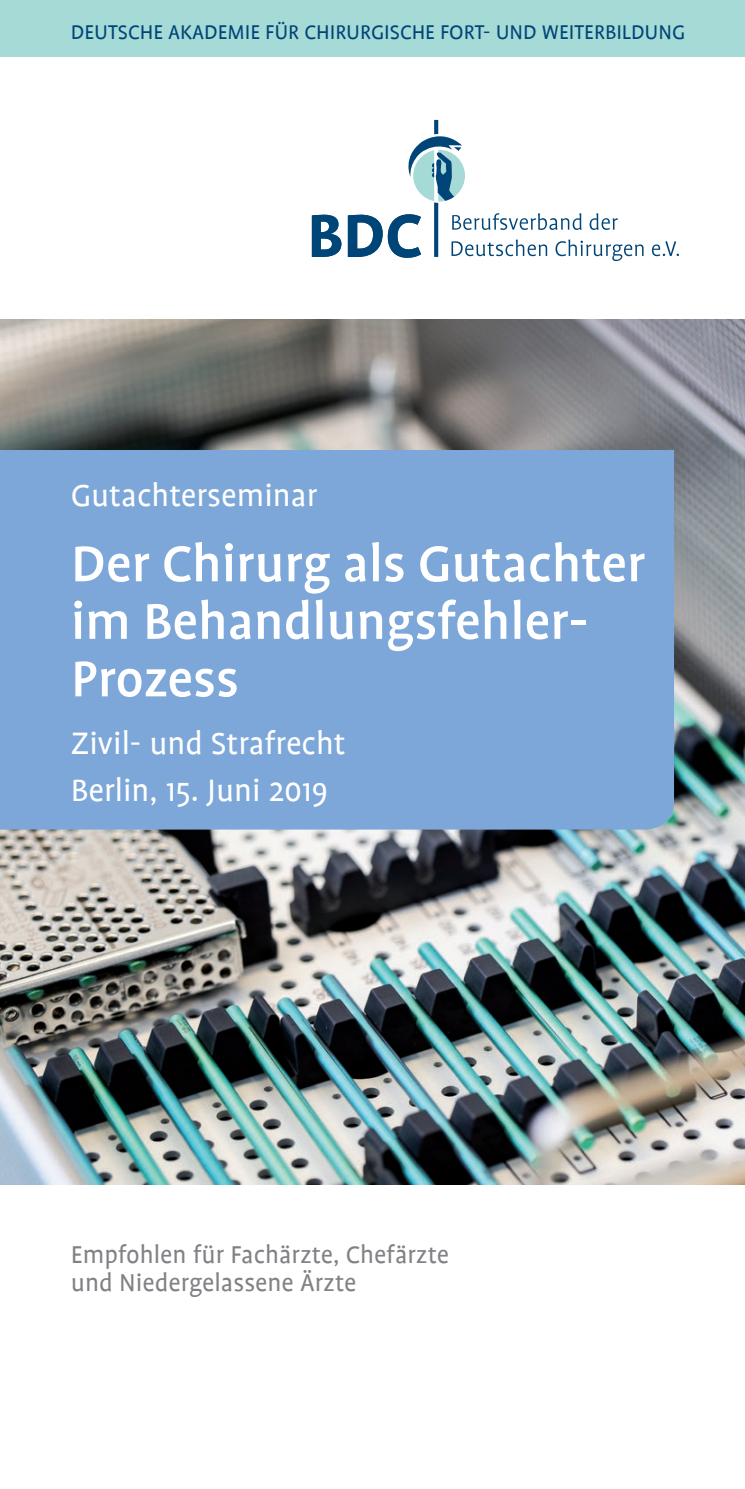
<style>
.page{position:relative;width:745px;height:1489px;background:#fff}
.page>*{position:absolute;margin:0;border:0;box-sizing:border-box;transform-origin:0 0}
.t1{font:500 57.5px/57.5px "Profile";color:#fff}
.t2{font:35px/47px "Profile";color:#fff}
.t3{font:27.5px/28.2px "Profile";color:#808285}
.t4{font:22.5px "Profile";color:#004577}
</style>
<div class="page">
<img style="left:0;top:319px;width:744px;height:864px">
<svg style="left:312px;top:215px;width:29px;height:42px"></svg>
<svg style="left:651px;top:241px;width:27px;height:15px"></svg>
<svg style="left:347px;top:120px;width:296px;height:141px"></svg>
<div style="left:0;top:0;width:744px;height:57px;background:#a6dad6"></div>
<div style="left:0;top:450px;width:673px;height:379px;background:#7ca7d8"></div>
<p class="t4" style="left:71px;top:21px;width:615px">DEUTSCHE AKADEMIE FÜR CHIRURGISCHE FORT- UND WEITERBILDUNG</p>
<p class="t2" style="left:71px;top:472px;width:248px">Gutachterseminar</p>
<h1 class="t1" style="left:71px;top:535px;width:575px">Der Chirurg als Gutachter im Behandlungsfehler-<br>Prozess</h1>
<p class="t2" style="left:71px;top:720px;width:276px">Zivil- und Strafrecht<br>Berlin, 15. Juni 2019</p>
<p class="t3" style="left:71px;top:1240px;width:379px">Empfohlen für Fachärzte, Chefärzte und Niedergelassene Ärzte</p>
</div>
